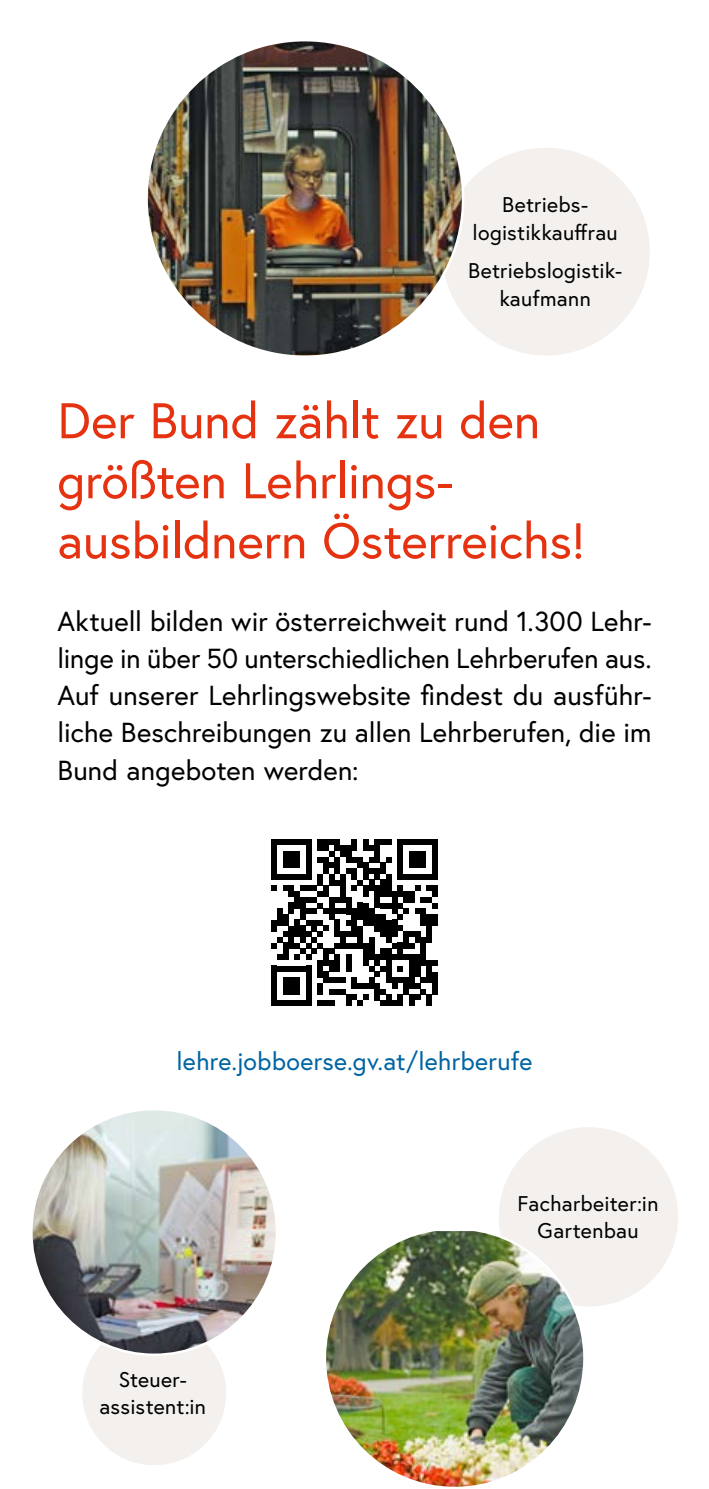
<style>
.page{position:relative;width:709px;height:1489px;background:#fff}
.page>*{position:absolute;margin:0;border:0;box-sizing:border-box;transform-origin:0 0}
.h1_ohne_Nummerierung{font:50px/60px "Europa Austria";letter-spacing:-.005em;color:#e53312}
.p_Introtext{font:27.5px/37px "Europa Austria";letter-spacing:.01em;color:#000;text-align:justify}
.Grundformat{font:25px "Europa Austria";letter-spacing:.01em;color:#0064a3}
.t1{font:21.25px/27.5px "Europa Austria";letter-spacing:.015em;color:#000;text-align:center}
</style>
<div class="page">
<div style="left:497px;top:1125px;width:182px;height:182px;background:#f3f0ed;border-radius:50%"></div>
<div style="left:441px;top:146px;width:210px;height:211px;background:#f3f0ed;border-radius:50%"></div>
<div style="left:81px;top:1319px;width:146px;height:147px;background:#f3f0ed;border-radius:50%"></div>
<img style="left:327px;top:1230px;width:256px;height:255px">
<svg style="left:271px;top:839px;width:167px;height:167px"></svg>
<div style="left:432px;top:971px;width:6px;height:23px;background:#000"></div>
<img style="left:147px;top:40px;width:316px;height:317px;border-radius:158px">
<img style="left:31px;top:1109px;width:246px;height:245px;border-radius:123px">
<p class="t1" style="left:472px;top:191px;width:147px">Betriebs&shy;logistikkauffrau</p>
<p class="t1" style="left:468px;top:256px;width:155px">Betriebslogistik&shy;kaufmann</p>
<h1 class="h1_ohne_Nummerierung" style="left:57px;top:390px;width:529px">Der Bund zählt zu den größten Lehrlings&shy;ausbildnern Österreichs!</h1>
<p class="p_Introtext" style="left:57px;top:602px;width:595px">Aktuell bilden wir österreichweit rund 1.300 Lehr&shy;linge in über 50 unterschiedlichen Lehrberufen aus.<br>Auf unserer Lehrlingswebsite findest du ausführ&shy;liche Beschreibungen zu allen Lehrberufen, die im Bund angeboten werden:</p>
<p class="Grundformat" style="left:177px;top:1044px;width:357px">lehre.jobboerse.gv.at/lehrberufe</p>
<p class="t1" style="left:99px;top:1365px;width:108px">Steuer&shy;assistent:in</p>
<p class="t1" style="left:517px;top:1188px;width:142px">Facharbeiter:in<br>Gartenbau</p>
</div>
